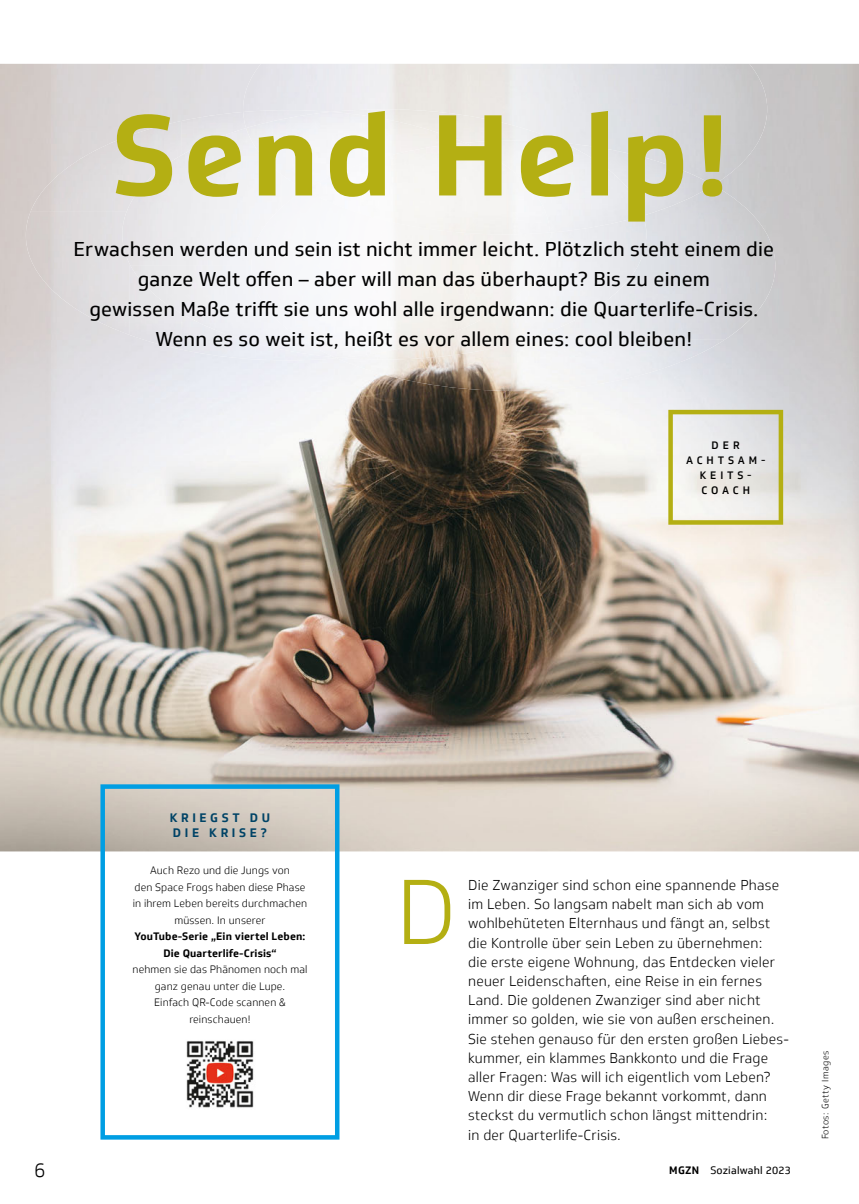
<style>
.page{position:relative;width:859px;height:1204px;background:#fff}
.page>*{position:absolute;margin:0;border:0;box-sizing:border-box;transform-origin:0 0}
.t1{font:700 112.5px "Soleto TK Headline";letter-spacing:.045em;color:#b4af13}
.t2{font:300 90px "Soleto TK";color:#b4af13}
.t3{font:19.5px/30px "Soleto TK";letter-spacing:.01em;color:#000;text-align:center}
.t4{font:300 19.5px "Soleto TK";color:#000}
.t5{font:300 13.95px/19.2px "Soleto TK";letter-spacing:.015em;color:#000}
.t6{font:700 12px/15px "Soleto TK";letter-spacing:.3em;color:#004366}
.t7{font:300 10.5px/16.5px "Soleto TK";letter-spacing:.01em;color:#000;text-align:center}
.t8{font:500 10.5px/15px "Soleto TK";letter-spacing:.37em;color:#000;text-align:center}
.t9{font:10.5px "Soleto TK";letter-spacing:.02em;color:#000}
.t10{font:300 9px "Soleto TK";letter-spacing:.05em;color:#000}
.s1{font-weight:700}
</style>
<div class="page">
<img style="left:0;top:64px;width:859px;height:787px">
<img style="left:31px;top:121px;width:150px;height:90px">
<img style="left:181px;top:112px;width:62px;height:16px">
<img style="left:26px;top:211px;width:103px;height:100px">
<div style="left:129px;top:266px;width:49px;height:83px;background:#e4e3e8"></div>
<img style="left:79px;top:310px;width:51px;height:25px">
<img style="left:181px;top:357px;width:156px;height:3px">
<img style="left:122px;top:128px;width:129px;height:138px">
<div style="left:130px;top:265px;width:121px;height:46px;background:#ececef"></div>
<div style="left:178px;top:311px;width:95px;height:46px;background:#ebedf2"></div>
<img style="left:629px;top:185px;width:146px;height:155px">
<div style="left:580px;top:312px;width:49px;height:75px;background:#eeeef2"></div>
<img style="left:483px;top:359px;width:97px;height:32px">
<img style="left:337px;top:358px;width:146px;height:32px">
<img style="left:629px;top:339px;width:96px;height:39px">
<img style="left:500px;top:215px;width:146px;height:97px">
<img style="left:341px;top:311px;width:250px;height:48px">
<img style="left:251px;top:190px;width:149px;height:126px">
<div style="left:400px;top:234px;width:100px;height:114px;background:#f4f2ee"></div>
<div style="left:500px;top:234px;width:50px;height:75px;background:#f4f4f6"></div>
<div style="left:273px;top:316px;width:128px;height:42px;background:#f6f6f8"></div>
<img style="left:243px;top:64px;width:262px;height:46px">
<img style="left:505px;top:64px;width:262px;height:81px">
<div style="left:714px;top:145px;width:42px;height:40px;background:#cbcbce"></div>
<div style="left:331px;top:109px;width:232px;height:32px;background:#ecebec"></div>
<img style="left:243px;top:110px;width:88px;height:18px">
<img style="left:246px;top:112px;width:218px;height:78px">
<img style="left:643px;top:143px;width:71px;height:72px">
<img style="left:464px;top:141px;width:179px;height:91px">
<div style="left:305px;top:143px;width:245px;height:91px;background:#f6f5f5"></div>
<svg style="left:100px;top:784px;width:239px;height:355px"></svg>
<svg style="left:668px;top:410px;width:115px;height:114px"></svg>
<h2 class="t1" style="left:112px;top:84px;width:620px">Send Help!</h2>
<p class="t3" style="left:73px;top:234px;width:702px">Erwachsen werden und sein ist nicht immer leicht. Plötzlich steht einem die ganze Welt offen – aber will man das überhaupt? Bis zu einem<br>gewissen Maße trifft sie uns wohl alle irgendwann: die Quarterlife-Crisis.<br>Wenn es so weit ist, heißt es vor allem eines: cool bleiben!</p>
<h1 class="t8" style="left:686px;top:437px;width:81px">DER<br>ACHTSAM-<br>KEITS-<br>COACH</h1>
<p class="t6" style="left:170px;top:810px;width:102px">KRIEGST DU<br>DIE KRISE?</p>
<p class="t7" style="left:133px;top:862px;width:176px">Auch Rezo und die Jungs von<br>den Space Frogs haben diese Phase in ihrem Leben bereits durchmachen müssen. In unserer<br><span class="s1">YouTube-Serie „Ein viertel Leben:<br>Die Quarterlife-Crisis“<br></span>nehmen sie das Phänomen noch mal ganz genau unter die Lupe.<br>Einfach QR-Code scannen &amp; reinschauen!</p>
<h2 class="t2" style="left:396px;top:859px;width:62px">D</h2>
<p class="t5" style="left:468px;top:875px;width:322px">Die Zwanziger sind schon eine spannende Phase im Leben. So langsam nabelt man sich ab vom wohlbehüteten Elternhaus und fängt an, selbst die Kontrolle über sein Leben zu übernehmen:<br>die erste eigene Wohnung, das Entdecken vieler neuer Leidenschaften, eine Reise in ein fernes Land. Die goldenen Zwanziger sind aber nicht immer so golden, wie sie von außen erscheinen.<br>Sie stehen genauso für den ersten großen Liebes&shy;kummer, ein klammes Bankkonto und die Frage aller Fragen: Was will ich eigentlich vom Leben?<br>Wenn dir diese Frage bekannt vorkommt, dann steckst du vermutlich schon längst mittendrin:<br>in der Quarterlife-Crisis.</p>
<h3 class="t4" style="left:34px;top:1158px;width:13px">6</h3>
<p class="t9" style="left:669px;top:1163px;width:123px"><span class="s1">MGZN</span> Sozialwahl 2023</p>
<p class="t10" style="left:820px;top:1139px;width:90px;rotate:-90deg">Fotos: Getty Images</p>
</div>
